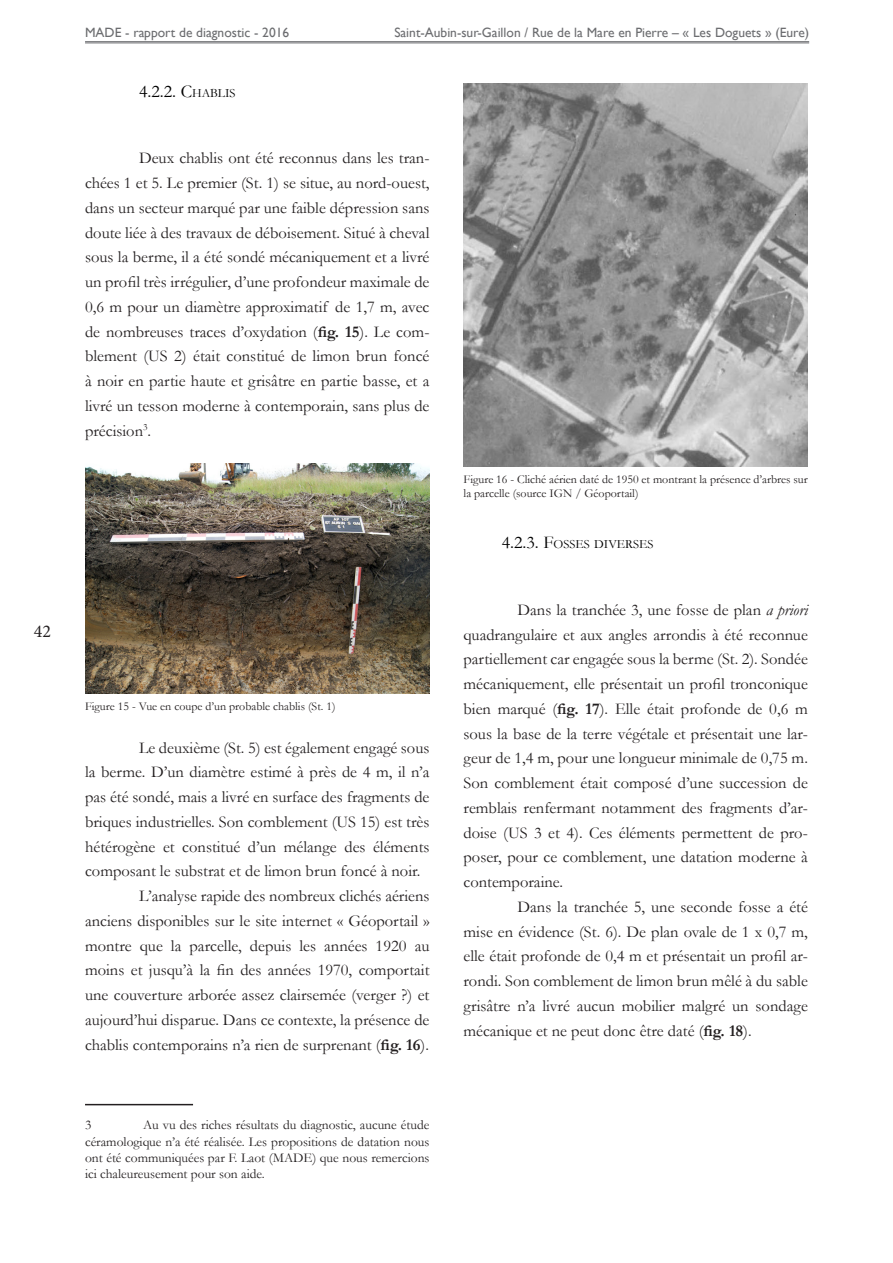
<style>
.page{position:relative;width:893px;height:1263px;background:#fff}
.page>*{position:absolute;margin:0;border:0;box-sizing:border-box;transform-origin:0 0}
.t1{font:18px "Garamond";color:#000}
.t2{font:18px "Minion Pro";color:#231f20}
.t3{font:16.5px/24.8px "Garamond";color:#231f20;text-align:justify}
.t4{font:13.5px/16.2px "Garamond";color:#231f20;text-align:justify}
.t5{font:13.5px "Gill Sans";color:#6c6d70}
.t6{font:12.6px "Garamond";color:#000}
.t7{font:12px/14.4px "Garamond";color:#231f20}
.s1{font-size:12.6px}
.s2{font-weight:700}
.s3{font-size:18px}
.s4{font-style:italic}
</style>
<div class="page">
<hr style="left:85px;top:41px;width:724px;height:1px;background:#6c6d70">
<hr style="left:85px;top:43px;width:724px;height:1px;background:#6c6d70">
<img style="left:85px;top:463px;width:344px;height:231px">
<hr style="left:85px;top:1104px;width:108px;height:1px;background:#231f20">
<img style="left:464px;top:84px;width:344px;height:382px">
<p class="t2" style="left:34px;top:619px;width:19px">42</p>
<p class="t5" style="left:85px;top:25px;width:206px">MADE - rapport de diagnostic - 2016</p>
<p class="t5" style="left:394px;top:25px;width:416px">Saint-Aubin-sur-Gaillon / Rue de la Mare en Pierre – « Les Doguets » (Eure)</p>
<p class="t1" style="left:139px;top:79px;width:98px">4.2.2. C<span class="s1">HABLIS</span></p>
<p class="t3" style="left:85px;top:145px;width:346px;text-indent:54px">Deux chablis ont été reconnus dans les tran&shy;chées 1 et 5. Le premier (St. 1) se situe, au nord-ouest, dans un secteur marqué par une faible dépression sans doute liée à des travaux de déboisement. Situé à cheval sous la berme, il a été sondé mécaniquement et a livré un profil très irrégulier, d’une profondeur maximale de 0,6 m pour un diamètre approximatif de 1,7 m, avec de nombreuses traces d’oxydation (<span class="s2">fig. 15</span>). Le com&shy;blement (US 2) était constitué de limon brun foncé à noir en partie haute et grisâtre en partie basse, et a livré un tesson moderne à contemporain, sans plus de précision<sup>3</sup>.</p>
<p class="t7" style="left:85px;top:699px;width:252px">Figure 15 - Vue en coupe d’un probable chablis (St. 1)</p>
<p class="t3" style="left:139px;top:735px;width:292px">Le deuxième (St. 5) est également engagé sous</p>
<p class="t3" style="left:85px;top:759px;width:346px">la berme. D’un diamètre estimé à près de 4 m, il n’a</p>
<p class="t3" style="left:85px;top:784px;width:346px">pas été sondé, mais a livré en surface des fragments de</p>
<p class="t3" style="left:85px;top:809px;width:346px">briques industrielles. Son comblement (US 15) est très</p>
<p class="t3" style="left:85px;top:834px;width:346px">hétérogène et constitué d’un mélange des éléments</p>
<p class="t3" style="left:85px;top:858px;width:335px">composant le substrat et de limon brun foncé à noir.</p>
<p class="t3" style="left:139px;top:883px;width:292px">L’analyse rapide des nombreux clichés aériens</p>
<p class="t3" style="left:85px;top:908px;width:346px">anciens disponibles sur le site internet « Géoportail »</p>
<p class="t3" style="left:85px;top:933px;width:346px">montre que la parcelle, depuis les années 1920 au</p>
<p class="t3" style="left:85px;top:957px;width:346px">moins et jusqu’à la fin des années 1970, comportait</p>
<p class="t3" style="left:85px;top:982px;width:346px">une couverture arborée assez clairsemée (verger ?) et</p>
<p class="t3" style="left:85px;top:1007px;width:346px">aujourd’hui disparue. Dans ce contexte, la présence de</p>
<p class="t3" style="left:85px;top:1032px;width:343px">chablis contemporains n’a rien de surprenant (<span class="s2">fig. 16</span>).</p>
<p class="t4" style="left:85px;top:1117px;width:346px;text-indent:58px">Au vu des riches résultats du diagnostic, aucune étude céramologique n’a été réalisée. Les propositions de datation nous ont été communiquées par F. Laot (MADE) que nous remercions ici chaleureusement pour son aide.</p>
<p class="t4" style="left:85px;top:1117px;width:8px">3</p>
<p class="t7" style="left:464px;top:471px;width:346px">Figure 16 - Cliché aérien daté de 1950 et montrant la présence d’arbres sur la parcelle (source IGN / Géoportail)</p>
<p class="t6" style="left:502px;top:536px;width:153px"><span class="s3">4.2.3. F</span>OSSES DIVERSES</p>
<p class="t3" style="left:463px;top:597px;width:346px;text-indent:54px">Dans la tranchée 3, une fosse de plan <span class="s4">a priori </span>quadrangulaire et aux angles arrondis à été reconnue partiellement car engagée sous la berme (St. 2). Sondée mécaniquement, elle présentait un profil tronconique bien marqué (<span class="s2">fig. 17</span>). Elle était profonde de 0,6 m sous la base de la terre végétale et présentait une lar&shy;geur de 1,4 m, pour une longueur minimale de 0,75 m.<br>Son comblement était composé d’une succession de remblais renfermant notamment des fragments d’ar&shy;doise (US 3 et 4). Ces éléments permettent de pro&shy;poser, pour ce comblement, une datation moderne à contemporaine.</p>
<p class="t3" style="left:463px;top:894px;width:346px;text-indent:54px">Dans la tranchée 5, une seconde fosse a été mise en évidence (St. 6). De plan ovale de 1 x 0,7 m, elle était profonde de 0,4 m et présentait un profil ar&shy;rondi. Son comblement de limon brun mêlé à du sable grisâtre n’a livré aucun mobilier malgré un sondage mécanique et ne peut donc être daté (<span class="s2">fig. 18</span>).</p>
</div>
